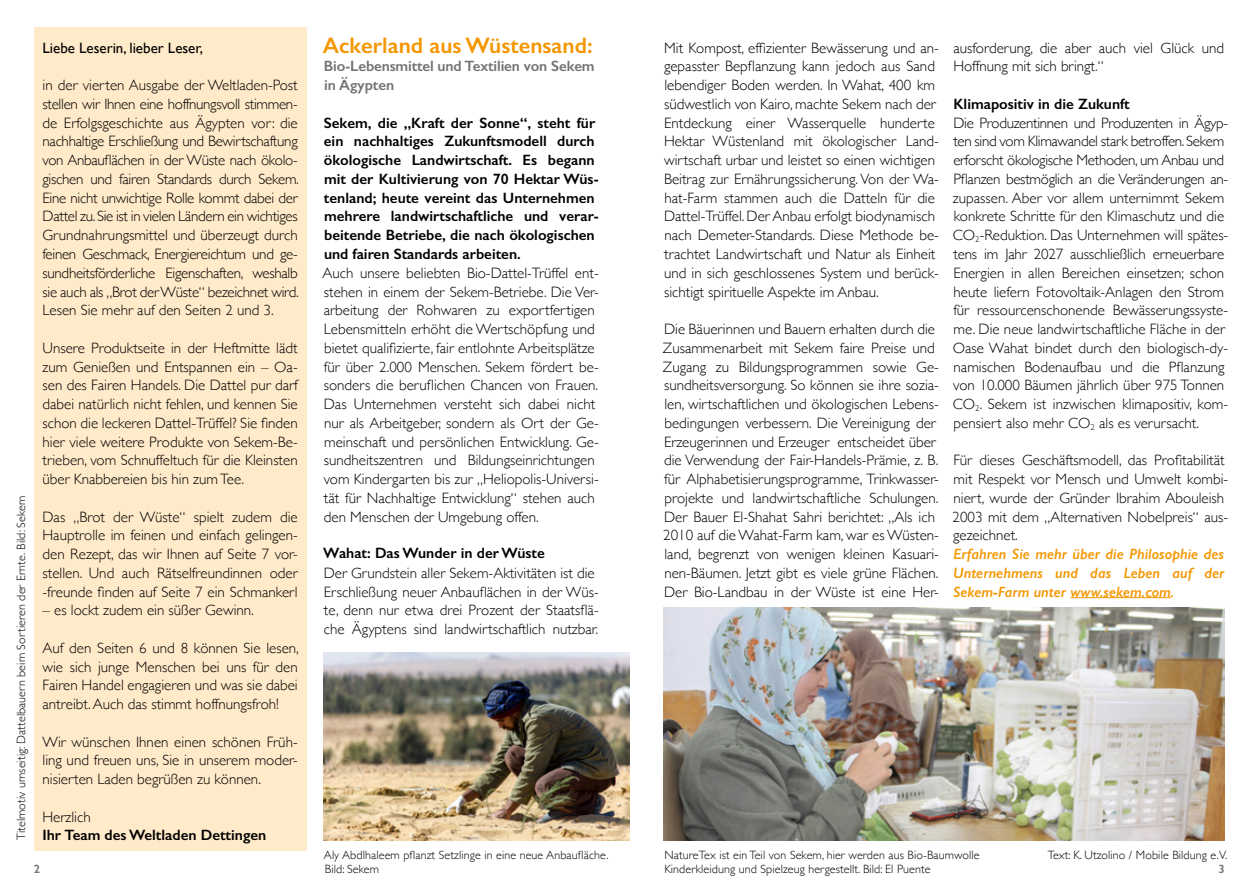
<style>
.page{position:relative;width:1259px;height:893px;background:#fff}
.page>*{position:absolute;margin:0;border:0;box-sizing:border-box;transform-origin:0 0}
.t1{font:600 22.5px "Gill Sans";color:#f49600}
.t2{font:300 15px/18.8px "Gill Sans";color:#000}
.t3{font:300 15px/18.8px "Gill Sans";letter-spacing:-.02em;color:#000}
.t4{font:600 15px/18.8px "Gill Sans";color:#000}
.t5{font:italic 600 15px/18.8px "Gill Sans";color:#f49600;text-align:justify}
.t6{font:600 15px/18.8px "Gill Sans";letter-spacing:-.01em;color:#747373}
.t7{font:15px "Gill Sans";color:#000}
.t8{font:300 12px/14.4px "Gill Sans";letter-spacing:.01em;color:#000}
.t9{font:600 12px "Gill Sans";color:#747373}
</style>
<div class="page">
<hr style="left:1070px;top:597px;width:101px;height:1px;background:#f49600">
<div style="left:34px;top:27px;width:272px;height:824px;background:#ffeac9"></div>
<img style="left:323px;top:653px;width:306px;height:187px">
<img style="left:663px;top:608px;width:562px;height:232px">
<p class="t8" style="left:14px;top:840px;width:346px;rotate:-90deg">Titelmotiv umseitig: Dattelbauern beim Sortieren der Ernte. Bild: Sekem</p>
<p class="t7" style="left:43px;top:39px;width:162px">Liebe Leserin, lieber Leser,</p>
<p class="t3" style="left:43px;top:75px;width:258px">in der vierten Ausgabe der Weltladen-Post stellen wir Ihnen eine hoffnungsvoll stimmen&shy;de Erfolgsgeschichte aus Ägypten vor: die nachhaltige Erschließung und Bewirtschaftung von Anbauflächen in der Wüste nach ökolo&shy;gischen und fairen Standards durch Sekem.<br>Eine nicht unwichtige Rolle kommt dabei der Dattel zu. Sie ist in vielen Ländern ein wichtiges Grundnahrungsmittel und überzeugt durch feinen Geschmack, Energiereichtum und ge&shy;sundheitsförderliche Eigenschaften, weshalb sie auch als „Brot der Wüste“ bezeichnet wird.<br>Lesen Sie mehr auf den Seiten 2 und 3.</p>
<p class="t2" style="left:43px;top:338px;width:257px;text-align:justify">Unsere Produktseite in der Heftmitte lädt zum Genießen und Entspannen ein – Oa&shy;sen des Fairen Handels. Die Dattel pur darf dabei natürlich nicht fehlen, und kennen Sie schon die leckeren Dattel-Trüffel? Sie finden hier viele weitere Produkte von Sekem-Be&shy;trieben, vom Schnuffeltuch für die Kleinsten über Knabbereien bis hin zum Tee.</p>
<p class="t2" style="left:43px;top:506px;width:257px;text-align:justify">Das „Brot der Wüste“ spielt zudem die Hauptrolle im feinen und einfach gelingen&shy;den Rezept, das wir Ihnen auf Seite 7 vor&shy;stellen. Und auch Rätselfreundinnen oder -freunde finden auf Seite 7 ein Schmankerl</p>
<p class="t2" style="left:43px;top:600px;width:213px">– es lockt zudem ein süßer Gewinn.</p>
<p class="t2" style="left:43px;top:638px;width:258px;text-align:justify">Auf den Seiten 6 und 8 können Sie lesen, wie sich junge Menschen bei uns für den Fairen Handel engagieren und was sie dabei antreibt. Auch das stimmt hoffnungsfroh!</p>
<p class="t2" style="left:43px;top:731px;width:257px;text-align:justify">Wir wünschen Ihnen einen schönen Früh&shy;ling und freuen uns, Sie in unserem moder&shy;nisierten Laden begrüßen zu können.</p>
<p class="t2" style="left:43px;top:806px;width:50px">Herzlich</p>
<p class="t4" style="left:43px;top:826px;width:225px">Ihr Team des Weltladen Dettingen</p>
<h1 class="t1" style="left:323px;top:32px;width:271px">Ackerland aus Wüstensand:</h1>
<p class="t6" style="left:324px;top:57px;width:272px">Bio-Lebensmittel und Textilien von Sekem in Ägypten</p>
<p class="t4" style="left:324px;top:113px;width:276px">Sekem, die „Kraft der Sonne“, steht für ein nachhaltiges Zukunftsmodell durch ökologische Landwirtschaft. Es begann mit der Kultivierung von 70 Hektar Wüs&shy;tenland; heute vereint das Unternehmen mehrere landwirtschaftliche und verar&shy;beitende Betriebe, die nach ökologischen und fairen Standards arbeiten.</p>
<p class="t2" style="left:323px;top:263px;width:278px">Auch unsere beliebten Bio-Dattel-Trüffel ent&shy;stehen in einem der Sekem-Betriebe. Die Ver&shy;arbeitung der Rohwaren zu exportfertigen Lebensmitteln erhöht die Wertschöpfung und bietet qualifizierte, fair entlohnte Arbeitsplätze für über 2.000 Menschen. Sekem fördert be&shy;sonders die beruflichen Chancen von Frauen.<br>Das Unternehmen versteht sich dabei nicht nur als Arbeitgeber, sondern als Ort der Ge&shy;meinschaft und persönlichen Entwicklung. Ge&shy;sundheitszentren und Bildungseinrichtungen vom Kindergarten bis zur „Heliopolis-Universi&shy;tät für Nachhaltige Entwicklung“ stehen auch den Menschen der Umgebung offen.</p>
<p class="t4" style="left:323px;top:544px;width:223px">Wahat: Das Wunder in der Wüste</p>
<p class="t2" style="left:324px;top:563px;width:276px">Der Grundstein aller Sekem-Aktivitäten ist die Erschließung neuer Anbauflächen in der Wüs&shy;te, denn nur etwa drei Prozent der Staatsflä&shy;che Ägyptens sind landwirtschaftlich nutzbar.</p>
<p class="t2" style="left:664px;top:38px;width:276px">Mit Kompost, effizienter Bewässerung und an&shy;gepasster Bepflanzung kann jedoch aus Sand lebendiger Boden werden. In Wahat, 400 km südwestlich von Kairo, machte Sekem nach der Entdeckung einer Wasserquelle hunderte Hektar Wüstenland mit ökologischer Land&shy;wirtschaft urbar und leistet so einen wichtigen Beitrag zur Ernährungssicherung. Von der Wa&shy;hat-Farm stammen auch die Datteln für die Dattel-Trüffel. Der Anbau erfolgt biodynamisch nach Demeter-Standards. Diese Methode be&shy;trachtet Landwirtschaft und Natur als Einheit und in sich geschlossenes System und berück&shy;sichtigt spirituelle Aspekte im Anbau.</p>
<p class="t2" style="left:663px;top:319px;width:278px">Die Bäuerinnen und Bauern erhalten durch die Zusammenarbeit mit Sekem faire Preise und Zugang zu Bildungsprogrammen sowie Ge&shy;sundheitsversorgung. So können sie ihre sozia&shy;len, wirtschaftlichen und ökologischen Lebens&shy;bedingungen verbessern. Die Vereinigung der Erzeugerinnen und Erzeuger entscheidet über die Verwendung der Fair-Handels-Prämie, z. B. für Alphabetisierungsprogramme, Trinkwasser&shy;projekte und landwirtschaftliche Schulungen.<br>Der Bauer El-Shahat Sahri berichtet: „Als ich 2010 auf die Wahat-Farm kam, war es Wüsten&shy;land, begrenzt von wenigen kleinen Kasuari&shy;nen-Bäumen. Jetzt gibt es viele grüne Flächen.<br>Der Bio-Landbau in der Wüste ist eine Her-</p>
<p class="t2" style="left:953px;top:38px;width:272px">ausforderung, die aber auch viel Glück und<br>Hoffnung mit sich bringt.“</p>
<p class="t4" style="left:953px;top:94px;width:178px">Klimapositiv in die Zukunft</p>
<p class="t2" style="left:952px;top:113px;width:277px">Die Produzentinnen und Produzenten in Ägyp&shy;ten sind vom Klimawandel stark betroffen. Sekem erforscht ökologische Methoden, um Anbau und Pflanzen bestmöglich an die Veränderungen an&shy;zupassen. Aber vor allem unternimmt Sekem konkrete Schritte für den Klimaschutz und die CO<sub>2</sub>-Reduktion. Das Unternehmen will spätes&shy;tens im Jahr 2027 ausschließlich erneuerbare Energien in allen Bereichen einsetzen; schon heute liefern Fotovoltaik-Anlagen den Strom für ressourcenschonende Bewässerungssyste&shy;me. Die neue landwirtschaftliche Fläche in der Oase Wahat bindet durch den biologisch-dy&shy;namischen Bodenaufbau und die Pflanzung von 10.000 Bäumen jährlich über 975 Tonnen CO<sub>2</sub>. Sekem ist inzwischen klimapositiv, kom&shy;pensiert also mehr CO<sub>2</sub> als es verursacht.</p>
<p class="t2" style="left:952px;top:450px;width:277px">Für dieses Geschäftsmodell, das Profitabilität mit Respekt vor Mensch und Umwelt kombi&shy;niert, wurde der Gründer Ibrahim Abouleish 2003 mit dem „Alternativen Nobelpreis“ aus&shy;gezeichnet.</p>
<p class="t5" style="left:953px;top:544px;width:273px">Erfahren Sie mehr über die Philosophie des Unternehmens und das Leben auf der Sekem-Farm unter www.sekem.com.</p>
<p class="t8" style="left:324px;top:847px;width:286px">Aly Abdlhaleem pflanzt Setzlinge in eine neue Anbaufläche.<br>Bild: Sekem</p>
<p class="t8" style="left:664px;top:847px;width:317px">NatureTex ist ein Teil von Sekem, hier werden aus Bio-Baumwolle<br>Kinderkleidung und Spielzeug hergestellt. Bild: El Puente</p>
<p class="t8" style="left:1047px;top:847px;width:181px">Text: K. Utzolino / Mobile Bildung e.V.</p>
<p class="t9" style="left:34px;top:861px;width:8px">2</p>
<p class="t9" style="left:1218px;top:861px;width:8px">3</p>
</div>
